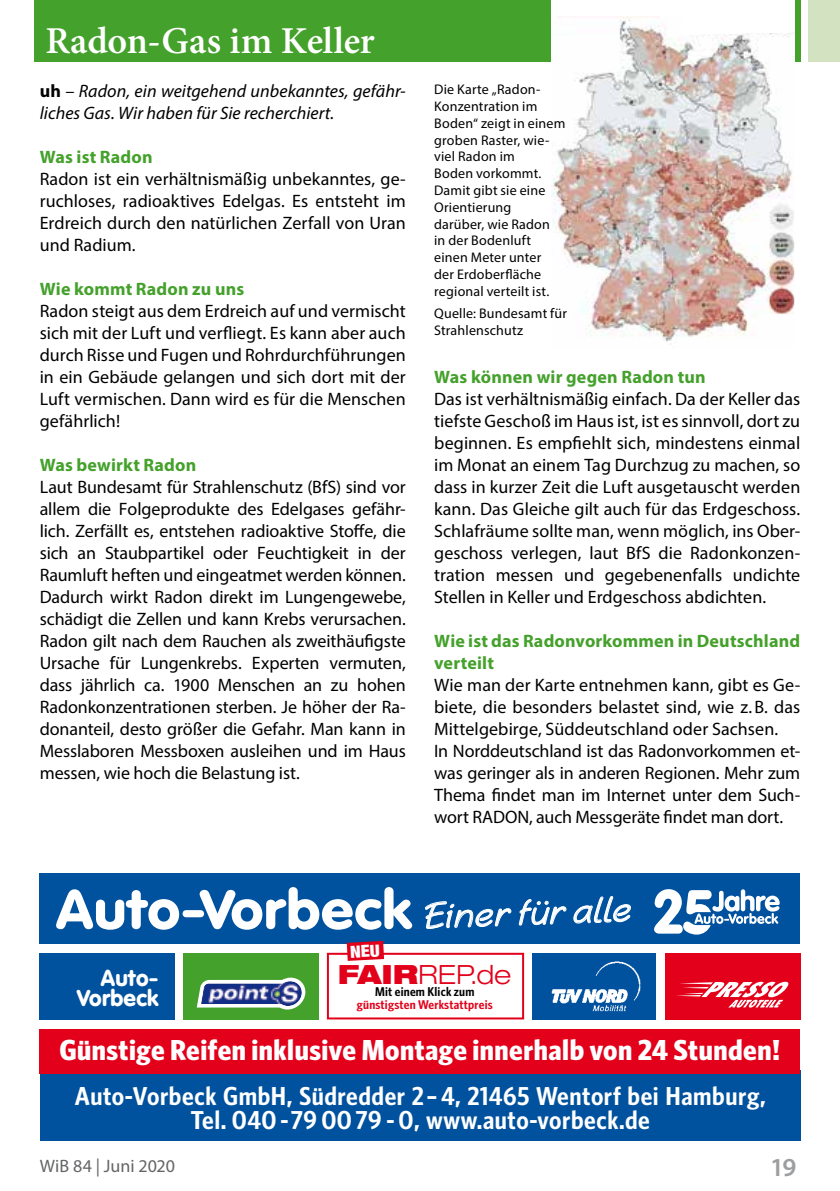
<style>
.page{position:relative;width:840px;height:1191px;background:#fff}
.page>*{position:absolute;margin:0;border:0;box-sizing:border-box;transform-origin:0 0}
.t1{font:900 54.2px "VAG Rounded Std";letter-spacing:.015em;color:#fff;scale:1.08 1}
.t2{font:600 38px "Minion Pro";letter-spacing:-.005em;color:#fff}
.t3{font:37.8px "Dunkirk";color:#fff}
.t4{font:700 29px "Whitney Condensed";letter-spacing:.015em;color:#fff;scale:1.1 1}
.t5{font:300 expanded 26.6px "Helvetica Neue LT Std";color:#e2001a}
.t6{font:600 26px/24px "Whitney Condensed";letter-spacing:.02em;color:#fff;text-align:center;scale:1.1 1}
.t7{font:600 26px "Myriad Pro";color:#9c9e9f}
.t8{font:900 22.6px/20.2px "VAG Rounded Std";letter-spacing:.015em;color:#fff;text-align:right}
.t9{font:18px/22px "Myriad Pro";color:#000;text-align:justify}
.t10{font:700 18px/22px "Myriad Pro";letter-spacing:.01em;color:#44a12b}
.t11{font:italic 18px/22px "Myriad Pro";letter-spacing:.005em;color:#000}
.t12{font:18px "Myriad Pro";color:#646567}
.t13{font:14px/16.8px "Myriad Pro";letter-spacing:.015em;color:#000}
.t14{font:600 12.8px "Whitney Condensed";letter-spacing:.015em;color:#e2001a;scale:1.1 1}
.t15{font:600 12.8px "Whitney Condensed";letter-spacing:.015em;color:#000;scale:1.1 1}
.s1{font-weight:700;font-style:normal}
.s2{font-weight:900}
</style>
<div class="page">
<div style="left:808px;top:0;width:31px;height:62px;background:#d3e3c2"></div>
<div style="left:34px;top:0;width:765px;height:62px;background:#44a12b"></div>
<div style="left:551px;top:0;width:243px;height:136px;background:#fff"></div>
<div style="left:40px;top:873px;width:759px;height:70px;background:#00519e"></div>
<div style="left:40px;top:1070px;width:759px;height:70px;background:#00519e"></div>
<svg style="left:425px;top:901px;width:86px;height:28px"></svg>
<svg style="left:518px;top:899px;width:48px;height:27px"></svg>
<svg style="left:573px;top:896px;width:58px;height:28px"></svg>
<svg style="left:654px;top:889px;width:125px;height:45px"></svg>
<div style="left:40px;top:1028px;width:759px;height:45px;background:#e2001a"></div>
<div style="left:40px;top:952px;width:135px;height:67px;background:#00519e"></div>
<div style="left:664px;top:952px;width:135px;height:67px;background:#e2001a"></div>
<svg style="left:676px;top:981px;width:113px;height:26px"></svg>
<div style="left:532px;top:952px;width:123px;height:67px;background:#00519e"></div>
<img style="left:551px;top:961px;width:90px;height:51px">
<div style="left:183px;top:952px;width:135px;height:67px;background:#44a12b"></div>
<svg style="left:196px;top:977px;width:110px;height:33px"></svg>
<div style="left:327px;top:952px;width:197px;height:67px;border:2px solid #e2001a"></div>
<img style="left:551px;top:17px;width:243px;height:325px">
<svg style="left:346px;top:941px;width:38px;height:20px"></svg>
<h2 class="t2" style="left:45px;top:15px;width:330px">Radon-Gas im Keller</h2>
<p class="t11" style="left:40px;top:80px;width:367px"><span class="s1">uh</span> – Radon, ein weitgehend unbekanntes, gefähr&shy;liches Gas. Wir haben für Sie recherchiert.</p>
<p class="t10" style="left:40px;top:146px;width:114px">Was ist Radon</p>
<p class="t9" style="left:40px;top:168px;width:367px">Radon ist ein verhältnismäßig unbekanntes, ge&shy;ruchloses, radioaktives Edelgas. Es entsteht im Erdreich durch den natürlichen Zerfall von Uran und Radium.</p>
<p class="t10" style="left:40px;top:277px;width:206px">Wie kommt Radon zu uns</p>
<p class="t9" style="left:40px;top:300px;width:367px">Radon steigt aus dem Erdreich auf und vermischt sich mit der Luft und verfliegt. Es kann aber auch durch Risse und Fugen und Rohrdurchführungen in ein Gebäude gelangen und sich dort mit der Luft vermischen. Dann wird es für die Menschen gefährlich!</p>
<p class="t10" style="left:40px;top:453px;width:158px">Was bewirkt Radon</p>
<p class="t9" style="left:40px;top:476px;width:367px">Laut Bundesamt für Strahlenschutz (BfS) sind vor allem die Folgeprodukte des Edelgases gefähr&shy;lich. Zerfällt es, entstehen radioaktive Stoffe, die sich an Staubpartikel oder Feuchtigkeit in der Raumluft heften und eingeatmet werden können.<br>Dadurch wirkt Radon direkt im Lungengewebe, schädigt die Zellen und kann Krebs verursachen.<br>Radon gilt nach dem Rauchen als zweithäufigste Ursache für Lungenkrebs. Experten vermuten, dass jährlich ca. 1900 Menschen an zu hohen Radonkonzentrationen sterben. Je höher der Ra&shy;donanteil, desto größer die Gefahr. Man kann in Messlaboren Messboxen ausleihen und im Haus messen, wie hoch die Belastung ist.</p>
<p class="t13" style="left:434px;top:81px;width:133px">Die Karte „Radon-<br>Konzentration im<br>Boden“ zeigt in einem groben Raster, wie&shy;viel Radon im<br>Boden vorkommt.<br>Damit gibt sie eine<br>Orientierung<br>darüber, wie Radon<br>in der Bodenluft einen Meter unter<br>der Erdoberfläche regional verteilt ist.</p>
<p class="t13" style="left:434px;top:305px;width:134px">Quelle: Bundesamt für<br>Strahlenschutz</p>
<p class="t10" style="left:434px;top:365px;width:273px">Was können wir gegen Radon tun</p>
<p class="t9" style="left:434px;top:388px;width:367px">Das ist verhältnismäßig einfach. Da der Keller das tiefste Geschoß im Haus ist, ist es sinnvoll, dort zu beginnen. Es empfiehlt sich, mindestens einmal im Monat an einem Tag Durchzug zu machen, so dass in kurzer Zeit die Luft ausgetauscht werden kann. Das Gleiche gilt auch für das Erdgeschoss.<br>Schlafräume sollte man, wenn möglich, ins Ober&shy;geschoss verlegen, laut BfS die Radonkonzen&shy;tration messen und gegebenenfalls undichte Stellen in Keller und Erdgeschoss abdichten.</p>
<p class="t10" style="left:434px;top:629px;width:367px">Wie ist das Radonvorkommen in Deutschland verteilt</p>
<p class="t9" style="left:434px;top:674px;width:367px;text-align:left">Wie man der Karte entnehmen kann, gibt es Ge&shy;biete, die besonders belastet sind, wie z.B. das Mittelgebirge, Süddeutschland oder Sachsen.<br>In Norddeutschland ist das Radonvorkommen et&shy;was geringer als in anderen Regionen. Mehr zum Thema findet man im Internet unter dem Such&shy;wort RADON, auch Messgeräte findet man dort.</p>
<h1 class="t1" style="left:56px;top:877px;width:330px">Auto-Vorbeck</h1>
<h3 class="t3" style="left:422px;top:894px;width:209px;rotate:-2deg">Einer für alle</h3>
<p class="t8" style="left:77px;top:968px;width:83px">Auto-<br>Vorbeck</p>
<h3 class="t5" style="left:337px;top:958px;width:175px"><span class="s2">Fair</span>REP.DE</h3>
<p class="t15" style="left:375px;top:983px;width:92px">Mit einem Klick zum</p>
<p class="t14" style="left:356px;top:996px;width:125px">günstigsten Werkstattpreis</p>
<h3 class="t4" style="left:59px;top:1031px;width:656px">Günstige Reifen inklusive Montage innerhalb von 24 Stunden!</h3>
<h3 class="t6" style="left:75px;top:1082px;width:629px">Auto-Vorbeck GmbH, Südredder 2– 4, 21465 Wentorf bei Hamburg,<br>Tel. 040 -79 00 79 - 0, www.auto-vorbeck.de</h3>
<p class="t12" style="left:40px;top:1154px;width:137px">WiB 84 | Juni 2020</p>
<h3 class="t7" style="left:769px;top:1151px;width:28px">19</h3>
</div>
